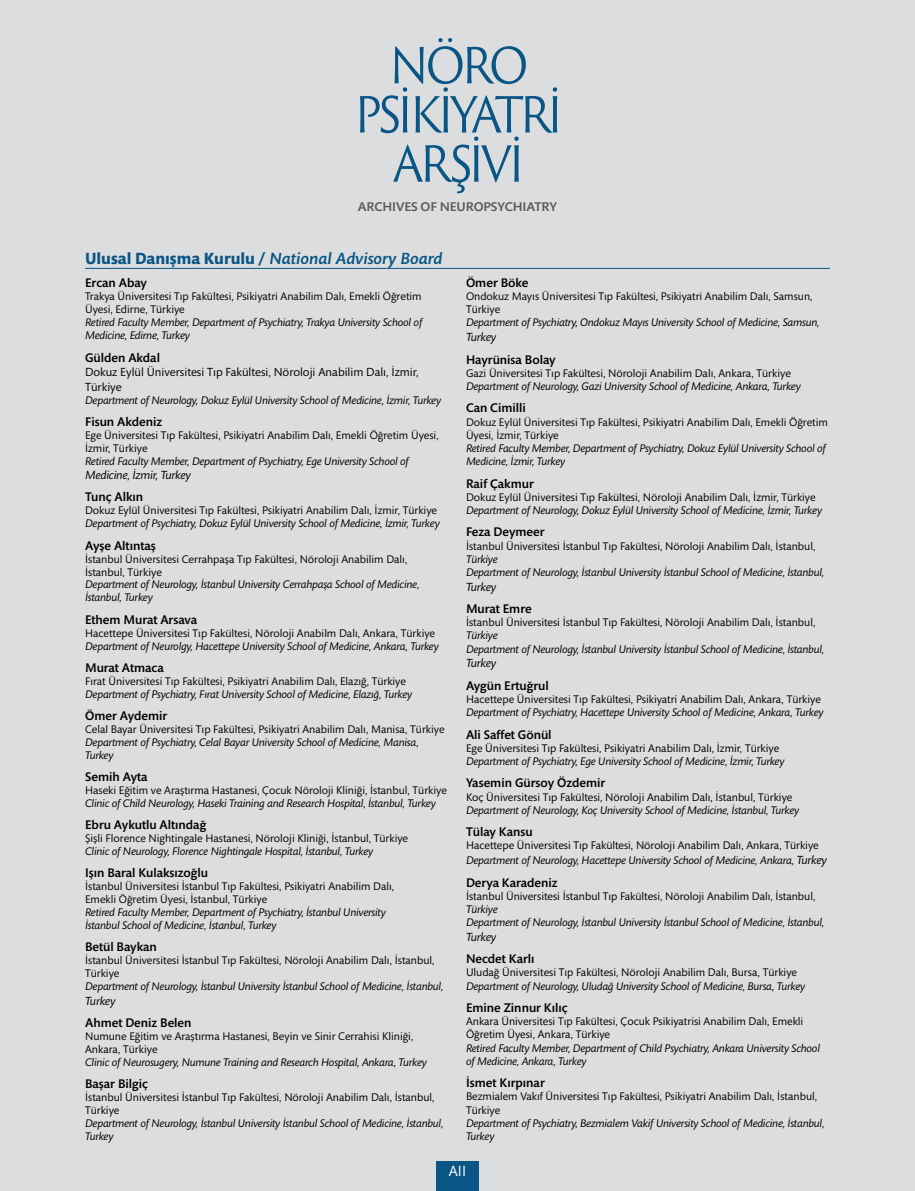
<style>
.page{position:relative;width:915px;height:1191px;background:#fff}
.page>*{position:absolute;margin:0;border:0;box-sizing:border-box;transform-origin:0 0}
.t1{font:italic 500 16.5px "Mundo Sans Std";color:#085586}
.t2{font:15px "Mundo Sans Std";color:#fff}
.t3{font:500 12.9px "Mundo Sans Std";letter-spacing:-.01em;color:#58595b;scale:1.05 1}
.t4{font:500 12.75px "Mundo Sans Std";color:#000}
.t5{font:12px/14.4px "Mundo Sans Std";color:#000}
.t6{font:italic 12px "Mundo Sans Std";letter-spacing:-.02em;color:#000}
.t7{font:11.25px/12.9px "Mundo Sans Std";color:#000}
.t8{font:italic 11.25px/13.2px "Mundo Sans Std";letter-spacing:-.02em;color:#000}
.s1{font-weight:700;font-style:normal}
.s2{font-style:italic}
.s3{font-style:italic;font-size:12px}
</style>
<div class="page">
<div style="left:0;top:0;width:914px;height:1191px;background:#dcddde"></div>
<div style="left:436px;top:1161px;width:42px;height:30px;background:#085586"></div>
<svg style="left:360px;top:38px;width:197px;height:155px"></svg>
<hr style="left:85px;top:268px;width:744px;height:1px;background:#085586">
<p class="t3" style="left:357px;top:200px;width:191px">ARCHIVES OF NEUROPSYCHIATRY</p>
<h1 class="t1" style="left:85px;top:249px;width:358px"><span class="s1">Ulusal Danışma Kurulu /</span> National Advisory Board</h1>
<p class="t4" style="left:85px;top:276px;width:63px">Ercan Abay</p>
<p class="t7" style="left:85px;top:290px;width:338px">Trakya Üniversitesi Tıp Fakültesi, Psikiyatri Anabilim Dalı, Emekli Öğretim<br>Üyesi, Edirne, Türkiye</p>
<p class="t8" style="left:85px;top:316px;width:338px">Retired Faculty Member, Department of Psychiatry, Trakya University School of<br>Medicine, Edirne, Turkey</p>
<p class="t4" style="left:85px;top:350px;width:76px">Gülden Akdal</p>
<p class="t5" style="left:85px;top:365px;width:335px">Dokuz Eylül Üniversitesi Tıp Fakültesi, Nöroloji Anabilim Dalı, İzmir,<br>Türkiye</p>
<p class="t8" style="left:85px;top:393px;width:357px">Department of Neurology, Dokuz Eylül University School of Medicine, İzmir, Turkey</p>
<p class="t4" style="left:85px;top:415px;width:78px">Fisun Akdeniz</p>
<p class="t7" style="left:85px;top:429px;width:355px">Ege Üniversitesi Tıp Fakültesi, Psikiyatri Anabilim Dalı, Emekli Öğretim Üyesi,<br>İzmir, Türkiye</p>
<p class="t8" style="left:85px;top:454px;width:325px">Retired Faculty Member, Department of Psychiatry, Ege University School of</p>
<p class="t6" style="left:85px;top:468px;width:107px">Medicine, İzmir, Turkey</p>
<p class="t4" style="left:85px;top:490px;width:60px">Tunç Alkın</p>
<p class="t7" style="left:85px;top:504px;width:353px">Dokuz Eylül Üniversitesi Tıp Fakültesi, Psikiyatri Anabilim Dalı, İzmir, Türkiye</p>
<p class="t8" style="left:85px;top:517px;width:356px">Department of Psychiatry, Dokuz Eylül University School of Medicine, İzmir, Turkey</p>
<p class="t4" style="left:85px;top:538px;width:72px">Ayşe Altıntaş</p>
<p class="t7" style="left:85px;top:552px;width:323px">İstanbul Üniversitesi Cerrahpaşa Tıp Fakültesi, Nöroloji Anabilim Dalı,<br>İstanbul, Türkiye</p>
<p class="t8" style="left:85px;top:578px;width:335px">Department of Neurology, İstanbul University Cerrahpaşa School of Medicine,<br>İstanbul, Turkey</p>
<p class="t4" style="left:85px;top:612px;width:113px">Ethem Murat Arsava</p>
<p class="t7" style="left:85px;top:626px;width:351px">Hacettepe Üniversitesi Tıp Fakültesi, Nöroloji Anabilm Dalı, Ankara, Türkiye</p>
<p class="t8" style="left:85px;top:639px;width:355px">Department of Neurolgy, Hacettepe University School of Medicine, Ankara, Turkey</p>
<p class="t4" style="left:85px;top:660px;width:80px">Murat Atmaca</p>
<p class="t7" style="left:85px;top:675px;width:322px">Fırat Üniversitesi Tıp Fakültesi, Psikiyatri Anabilim Dalı, Elazığ, Türkiye</p>
<p class="t8" style="left:85px;top:687px;width:328px">Department of Psychiatry, Fırat University School of Medicine, Elazığ, Turkey</p>
<p class="t4" style="left:85px;top:708px;width:84px">Ömer Aydemir</p>
<p class="t7" style="left:85px;top:723px;width:361px">Celal Bayar Üniversitesi Tıp Fakültesi, Psikiyatri Anabilim Dalı, Manisa, Türkiye</p>
<p class="t8" style="left:85px;top:736px;width:335px">Department of Psychiatry, Celal Bayar University School of Medicine, Manisa,<br>Turkey</p>
<p class="t4" style="left:85px;top:770px;width:64px">Semih Ayta</p>
<p class="t7" style="left:85px;top:784px;width:363px">Haseki Eğitim ve Araştırma Hastanesi, Çocuk Nöroloji Kliniği, İstanbul, Türkiye</p>
<p class="t8" style="left:85px;top:797px;width:352px">Clinic of Child Neurology, Haseki Training and Research Hospital, İstanbul, Turkey</p>
<p class="t4" style="left:85px;top:818px;width:122px">Ebru Aykutlu Altındağ</p>
<p class="t7" style="left:85px;top:832px;width:324px">Şişli Florence Nightingale Hastanesi, Nöroloji Kliniği, İstanbul, Türkiye</p>
<p class="t8" style="left:85px;top:845px;width:289px">Clinic of Neurology, Florence Nightingale Hospital, İstanbul, Turkey</p>
<p class="t4" style="left:85px;top:866px;width:124px">Işın Baral Kulaksızoğlu</p>
<p class="t7" style="left:85px;top:880px;width:310px">İstanbul Üniversitesi İstanbul Tıp Fakültesi, Psikiyatri Anabilim Dalı,<br>Emekli Öğretim Üyesi, İstanbul, Türkiye</p>
<p class="t8" style="left:85px;top:906px;width:302px">Retired Faculty Member, Department of Psychiatry, İstanbul University<br>İstanbul School of Medicine, İstanbul, Turkey</p>
<p class="t4" style="left:85px;top:940px;width:73px">Betül Baykan</p>
<p class="t7" style="left:85px;top:954px;width:351px">İstanbul Üniversitesi İstanbul Tıp Fakültesi, Nöroloji Anabilim Dalı, İstanbul,<br>Türkiye</p>
<p class="t8" style="left:85px;top:980px;width:359px">Department of Neurology, İstanbul University İstanbul School of Medicine, İstanbul,</p>
<p class="t6" style="left:85px;top:994px;width:32px">Turkey</p>
<p class="t4" style="left:85px;top:1015px;width:108px">Ahmet Deniz Belen</p>
<p class="t7" style="left:85px;top:1030px;width:329px">Numune Eğitim ve Araştırma Hastanesi, Beyin ve Sinir Cerrahisi Kliniği,<br>Ankara, Türkiye</p>
<p class="t8" style="left:85px;top:1055px;width:343px">Clinic of Neurosugery, Numune Training and Research Hospital, Ankara, Turkey</p>
<p class="t4" style="left:85px;top:1077px;width:64px">Başar Bilgiç</p>
<p class="t7" style="left:85px;top:1091px;width:351px">İstanbul Üniversitesi İstanbul Tıp Fakültesi, Nöroloji Anabilim Dalı, İstanbul,<br>Türkiye</p>
<p class="t8" style="left:85px;top:1117px;width:359px">Department of Neurology, İstanbul University İstanbul School of Medicine, İstanbul,<br>Turkey</p>
<p class="t4" style="left:466px;top:276px;width:64px">Ömer Böke</p>
<p class="t7" style="left:466px;top:290px;width:348px">Ondokuz Mayıs Üniversitesi Tıp Fakültesi, Psikiyatri Anabilim Dalı, Samsun,<br>Türkiye</p>
<p class="t8" style="left:466px;top:316px;width:355px">Department of Psychiatry, Ondokuz Mayıs University School of Medicine, Samsun,</p>
<p class="t6" style="left:466px;top:330px;width:32px">Turkey</p>
<p class="t4" style="left:466px;top:352px;width:91px">Hayrünisa Bolay</p>
<p class="t7" style="left:466px;top:367px;width:326px">Gazi Üniversitesi Tıp Fakültesi, Nöroloji Anabilim Dalı, Ankara, Türkiye</p>
<p class="t8" style="left:466px;top:380px;width:336px">Department of Neurology, Gazi University School of Medicine, Ankara, Turkey</p>
<p class="t4" style="left:466px;top:401px;width:61px">Can Cimilli</p>
<p class="t7" style="left:466px;top:415px;width:363px">Dokuz Eylül Üniversitesi Tıp Fakültesi, Psikiyatri Anabilim Dalı, Emekli Öğretim<br>Üyesi, İzmir, Türkiye</p>
<p class="t8" style="left:466px;top:442px;width:361px">Retired Faculty Member, Department of Psychiatry, Dokuz Eylül University School of<br>Medicine, İzmir, Turkey</p>
<p class="t4" style="left:466px;top:476px;width:69px">Raif Çakmur</p>
<p class="t7" style="left:466px;top:491px;width:351px">Dokuz Eylül Üniversitesi Tıp Fakültesi, Nöroloji Anabilim Dalı, İzmir, Türkiye</p>
<p class="t8" style="left:466px;top:504px;width:357px">Department of Neurology, Dokuz Eylül University School of Medicine, İzmir, Turkey</p>
<p class="t4" style="left:466px;top:525px;width:80px">Feza Deymeer</p>
<p class="t7" style="left:466px;top:539px;width:351px">İstanbul Üniversitesi İstanbul Tıp Fakültesi, Nöroloji Anabilim Dalı, İstanbul,</p>
<p class="t8" style="left:466px;top:552px;width:359px">Türkiye<br>Department of Neurology, İstanbul University İstanbul School of Medicine, İstanbul,</p>
<p class="t6" style="left:466px;top:580px;width:32px">Turkey</p>
<p class="t4" style="left:466px;top:602px;width:67px">Murat Emre</p>
<p class="t7" style="left:466px;top:616px;width:351px">İstanbul Üniversitesi İstanbul Tıp Fakültesi, Nöroloji Anabilim Dalı, İstanbul,</p>
<p class="t8" style="left:466px;top:629px;width:359px">Türkiye<br>Department of Neurology, İstanbul University İstanbul School of Medicine, İstanbul,</p>
<p class="t6" style="left:466px;top:657px;width:32px">Turkey</p>
<p class="t4" style="left:466px;top:678px;width:84px">Aygün Ertuğrul</p>
<p class="t7" style="left:466px;top:693px;width:356px">Hacettepe Üniversitesi Tıp Fakültesi, Psikiyatri Anabilim Dalı, Ankara, Türkiye</p>
<p class="t8" style="left:466px;top:706px;width:359px">Department of Psychiatry, Hacettepe University School of Medicine, Ankara, Turkey</p>
<p class="t4" style="left:466px;top:727px;width:87px">Ali Saffet Gönül</p>
<p class="t7" style="left:466px;top:742px;width:315px">Ege Üniversitesi Tıp Fakültesi, Psikiyatri Anabilim Dalı, İzmir, Türkiye</p>
<p class="t8" style="left:466px;top:755px;width:320px">Department of Psychiatry, Ege University School of Medicine, İzmir, Turkey</p>
<p class="t4" style="left:466px;top:776px;width:141px">Yasemin Gürsoy Özdemir</p>
<p class="t7" style="left:466px;top:790px;width:328px">Koç Üniversitesi Tıp Fakültesi, Nöroloji Anabilim Dalı, İstanbul, Türkiye</p>
<p class="t8" style="left:466px;top:803px;width:335px">Department of Neurology, Koç University School of Medicine, İstanbul, Turkey</p>
<p class="t4" style="left:466px;top:825px;width:68px">Tülay Kansu</p>
<p class="t7" style="left:466px;top:838px;width:362px;line-height:14.7px">Hacettepe Üniversitesi Tıp Fakültesi, Nöroloji Anabilim Dalı, Ankara, Türkiye<br><span class="s2">Department of Neurology, Hacettepe University School of Medicine, Ankara,</span> <span class="s3">Turkey</span></p>
<p class="t4" style="left:466px;top:875px;width:93px">Derya Karadeniz</p>
<p class="t7" style="left:466px;top:889px;width:351px">İstanbul Üniversitesi İstanbul Tıp Fakültesi, Nöroloji Anabilim Dalı, İstanbul,</p>
<p class="t8" style="left:466px;top:902px;width:359px">Türkiye<br>Department of Neurology, İstanbul University İstanbul School of Medicine, İstanbul,</p>
<p class="t6" style="left:466px;top:930px;width:32px">Turkey</p>
<p class="t4" style="left:466px;top:952px;width:70px">Necdet Karlı</p>
<p class="t7" style="left:466px;top:966px;width:332px">Uludağ Üniversitesi Tıp Fakültesi, Nöroloji Anabilim Dalı, Bursa, Türkiye</p>
<p class="t8" style="left:466px;top:979px;width:341px">Department of Neurology, Uludağ University School of Medicine, Bursa, Turkey</p>
<p class="t4" style="left:466px;top:1000px;width:103px">Emine Zinnur Kılıç</p>
<p class="t7" style="left:466px;top:1015px;width:338px">Ankara Üniversitesi Tıp Fakültesi, Çocuk Psikiyatrisi Anabilim Dalı, Emekli<br>Öğretim Üyesi, Ankara, Türkiye</p>
<p class="t8" style="left:466px;top:1041px;width:355px">Retired Faculty Member, Department of Child Psychiatry, Ankara University School of Medicine, Ankara, Turkey</p>
<p class="t4" style="left:466px;top:1076px;width:80px">İsmet Kırpınar</p>
<p class="t7" style="left:466px;top:1090px;width:352px">Bezmialem Vakıf Üniversitesi Tıp Fakültesi, Psikiyatri Anabilim Dalı, İstanbul,<br>Türkiye</p>
<p class="t8" style="left:466px;top:1116px;width:360px">Department of Psychiatry, Bezmialem Vakif University School of Medicine, İstanbul,<br>Turkey</p>
<h2 class="t2" style="left:448px;top:1162px;width:19px">AII</h2>
</div>
